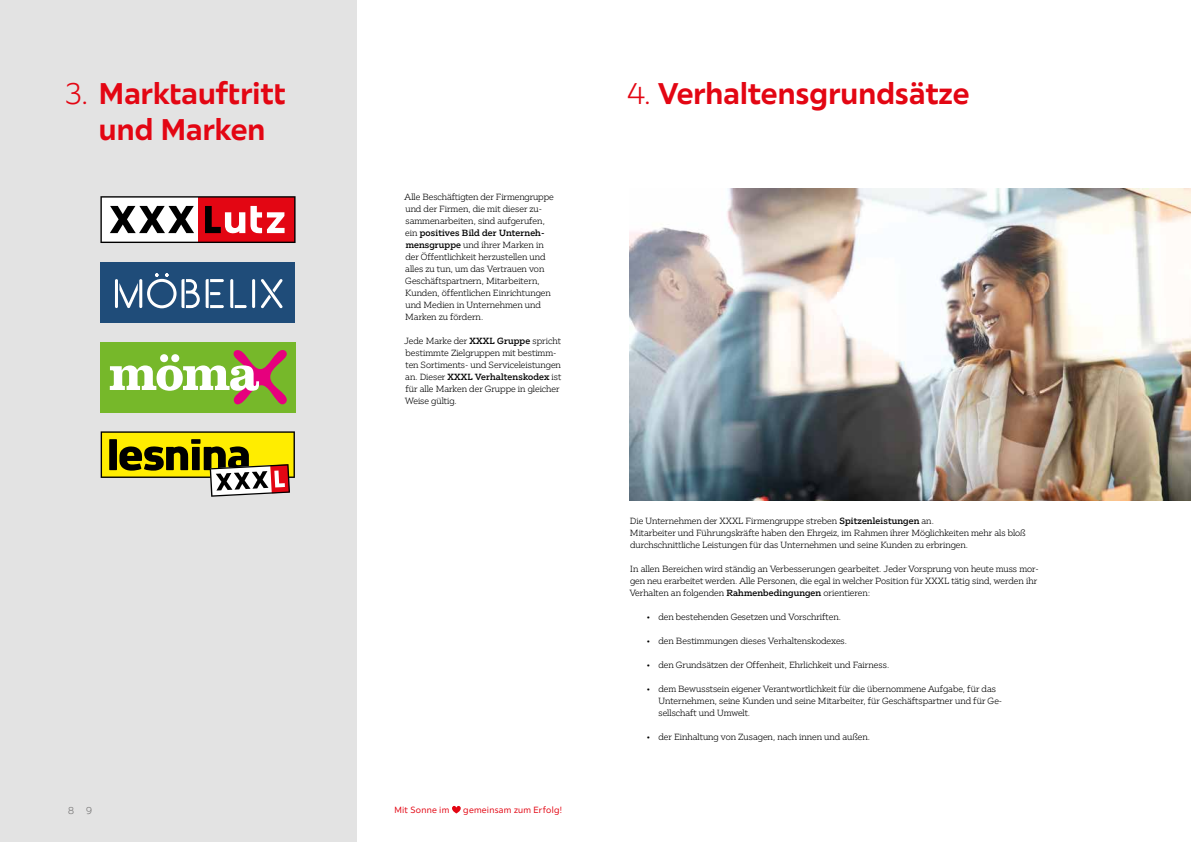
<style>
.page{position:relative;width:1191px;height:842px;background:#fff}
.page>*{position:absolute;margin:0;border:0;box-sizing:border-box;transform-origin:0 0}
.t1{font:700 30px "XXX Lutz Sans";letter-spacing:.005em;color:#e30613}
.t2{font:300 10px "XXX Lutz Sans";color:#706f6f}
.t3{font:300 9px/12px "XXX Lutz Serif";color:#000}
.t4{font:9px "XXX Lutz Sans";letter-spacing:.03em;color:#e30613}
.s1{font-weight:300}
.s2{font-weight:500}
</style>
<div class="page">
<svg style="left:452px;top:806px;width:9px;height:7px"></svg>
<div style="left:0;top:0;width:357px;height:842px;background:#e3e3e3"></div>
<div style="left:100px;top:342px;width:196px;height:70px;background:#76b82a"></div>
<svg style="left:110px;top:350px;width:177px;height:54px"></svg>
<img style="left:629px;top:188px;width:562px;height:312px">
<svg style="left:100px;top:196px;width:195px;height:47px;background:#bd6f73"></svg>
<div style="left:100px;top:262px;width:195px;height:61px;background:#1f4c79"></div>
<hr style="left:252px;top:279px;width:3px;height:29px;background:#fff;border-radius:2px">
<svg style="left:230px;top:279px;width:17px;height:29px"></svg>
<hr style="left:115px;top:279px;width:3px;height:29px;background:#fff;border-radius:2px">
<svg style="left:119px;top:283px;width:19px;height:25px"></svg>
<svg style="left:206px;top:279px;width:18px;height:29px"></svg>
<svg style="left:147px;top:273px;width:53px;height:35px"></svg>
<hr style="left:139px;top:279px;width:3px;height:29px;background:#fff;border-radius:2px">
<svg style="left:261px;top:279px;width:22px;height:29px"></svg>
<svg style="left:101px;top:431px;width:194px;height:66px"></svg>
<h1 class="t1" style="left:66px;top:74px;width:221px"><span class="s1">3.</span> Marktauftritt</h1>
<h1 class="t1" style="left:627px;top:74px;width:343px"><span class="s1">4.</span> Verhaltensgrundsätze</h1>
<h1 class="t1" style="left:99px;top:110px;width:168px">und Marken</h1>
<p class="t2" style="left:68px;top:804px;width:26px">8 9</p>
<p class="t3" style="left:404px;top:191px;width:151px">Alle Beschäftigten der Firmengruppe und der Firmen, die mit dieser zu&shy;sammenarbeiten, sind aufgerufen, ein <span class="s2">positives Bild der Unterneh&shy;mensgruppe</span> und ihrer Marken in der Öffentlichkeit herzustellen und alles zu tun, um das Vertrauen von Geschäftspartnern, Mitarbeitern, Kunden, öffentlichen Einrichtungen und Medien in Unternehmen und Marken zu fördern.</p>
<p class="t3" style="left:404px;top:335px;width:158px">Jede Marke der <span class="s2">XXXL Gruppe</span> spricht bestimmte Zielgruppen mit bestimm&shy;ten Sortiments- und Serviceleistungen an. Dieser <span class="s2">XXXL Verhaltenskodex</span> ist für alle Marken der Gruppe in gleicher Weise gültig.</p>
<p class="t4" style="left:394px;top:804px;width:56px">Mit Sonne im</p>
<p class="t4" style="left:463px;top:804px;width:101px">gemeinsam zum Erfolg!</p>
<p class="t3" style="left:630px;top:515px;width:397px">Die Unternehmen der XXXL Firmengruppe streben <span class="s2">Spitzenleistungen</span> an.<br>Mitarbeiter und Führungskräfte haben den Ehrgeiz, im Rahmen ihrer Möglichkeiten mehr als bloß durchschnittliche Leistungen für das Unternehmen und seine Kunden zu erbringen.</p>
<p class="t3" style="left:629px;top:563px;width:410px">In allen Bereichen wird ständig an Verbesserungen gearbeitet. Jeder Vorsprung von heute muss mor&shy;gen neu erarbeitet werden. Alle Personen, die egal in welcher Position für XXXL tätig sind, werden ihr<br>Verhalten an folgenden <span class="s2">Rahmenbedingungen</span> orientieren:</p>
<p class="t3" style="left:646px;top:611px;width:196px">• den bestehenden Gesetzen und Vorschriften.</p>
<p class="t3" style="left:646px;top:635px;width:203px">• den Bestimmungen dieses Verhaltenskodexes.</p>
<p class="t3" style="left:646px;top:659px;width:245px">• den Grundsätzen der Offenheit, Ehrlichkeit und Fairness.</p>
<p class="t3" style="left:658px;top:683px;width:345px;text-indent:-12px">• dem Bewusstsein eigener Verantwortlichkeit für die übernommene Aufgabe, für das<br>Unternehmen, seine Kunden und seine Mitarbeiter, für Geschäftspartner und für Ge&shy;sellschaft und Umwelt.</p>
<p class="t3" style="left:646px;top:731px;width:226px">• der Einhaltung von Zusagen, nach innen und außen.</p>
</div>
